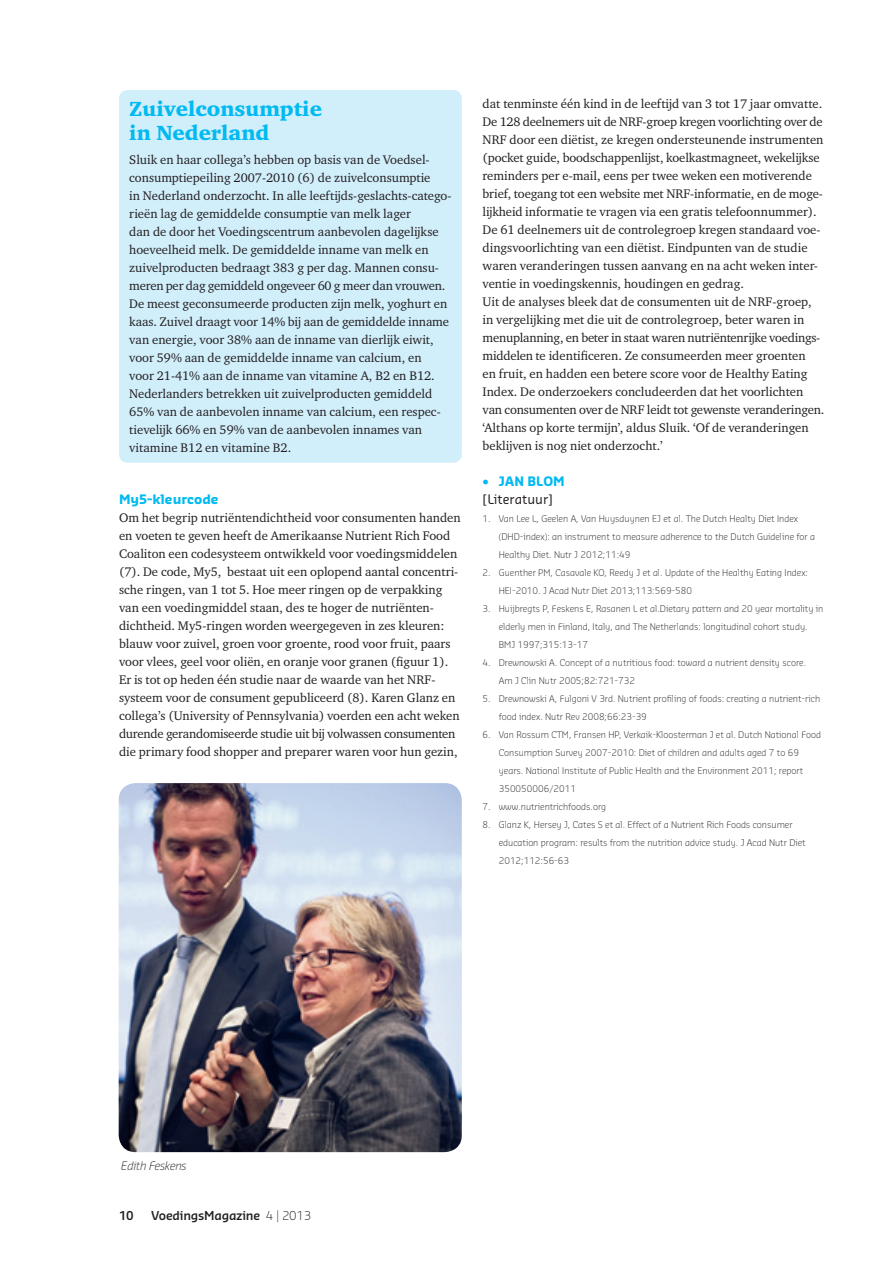
<style>
.page{position:relative;width:893px;height:1263px;background:#fff}
.page>*{position:absolute;margin:0;border:0;box-sizing:border-box;transform-origin:0 0}
.t1{font:900 21px/24px "Charter ITC Std";color:#00baf1}
.t2{font:12.75px/18px "Charter ITC Std";color:#231f20}
.t3{font:700 12.75px "Sansa Std";color:#00baf1}
.t4{font:12.75px "Sansa Std";color:#231f20}
.t5{font:600 12px "Sansa Std";letter-spacing:-.02em;color:#231f20}
.t6{font:italic 300 11.4px "Sansa Std";letter-spacing:-.02em;color:#231f20}
.t7{font:300 9px/18px "Sansa Std";color:#231f20}
.s1{font-weight:300}
</style>
<div class="page">
<div style="left:119px;top:90px;width:343px;height:373px;background:#d1eefb;border-radius:9px"></div>
<img style="left:119px;top:783px;width:343px;height:369px">
<h1 class="t1" style="left:129px;top:97px;width:194px">Zuivelconsumptie in Nederland</h1>
<p class="t2" style="left:129px;top:150px;width:324px">Sluik en haar collega’s hebben op basis van de Voedsel&shy;consumptiepeiling 2007-2010 (6) de zuivelconsumptie<br>in Nederland onderzocht. In alle leeftijds-geslachts-catego&shy;rieën lag de gemiddelde consumptie van melk lager<br>dan de door het Voedingscentrum aanbevolen dagelijkse hoeveelheid melk. De gemiddelde inname van melk en zuivelproducten bedraagt 383 g per dag. Mannen consu&shy;meren per dag gemiddeld ongeveer 60 g meer dan vrouwen.<br>De meest geconsumeerde producten zijn melk, yoghurt en kaas. Zuivel draagt voor 14% bij aan de gemiddelde inname van energie, voor 38% aan de inname van dierlijk eiwit, voor 59% aan de gemiddelde inname van calcium, en<br>voor 21-41% aan de inname van vitamine A, B2 en B12.<br>Nederlanders betrekken uit zuivelproducten gemiddeld 65% van de aanbevolen inname van calcium, een respec&shy;tievelijk 66% en 59% van de aanbevolen innames van vitamine B12 en vitamine B2.</p>
<p class="t3" style="left:119px;top:491px;width:101px">My5-kleurcode</p>
<p class="t2" style="left:119px;top:508px;width:343px">Om het begrip nutriëntendichtheid voor consumenten handen en voeten te geven heeft de Amerikaanse Nutrient Rich Food Coaliton een codesysteem ontwikkeld voor voedingsmiddelen (7). De code, My5, bestaat uit een oplopend aantal concentri&shy;sche ringen, van 1 tot 5. Hoe meer ringen op de verpakking van een voedingmiddel staan, des te hoger de nutriënten&shy;dichtheid. My5-ringen worden weergegeven in zes kleuren: blauw voor zuivel, groen voor groente, rood voor fruit, paars voor vlees, geel voor oliën, en oranje voor granen (figuur 1).<br>Er is tot op heden één studie naar de waarde van het NRF&shy;systeem voor de consument gepubliceerd (8). Karen Glanz en collega’s (University of Pennsylvania) voerden een acht weken durende gerandomiseerde studie uit bij volwassen consumenten die primary food shopper and preparer waren voor hun gezin,</p>
<p class="t2" style="left:483px;top:94px;width:343px">dat tenminste één kind in de leeftijd van 3 tot 17 jaar omvatte.<br>De 128 deelnemers uit de NRF-groep kregen voorlichting over de NRF door een diëtist, ze kregen ondersteunende instrumenten (pocket guide, boodschappenlijst, koelkastmagneet, wekelijkse reminders per e-mail, eens per twee weken een motiverende brief, toegang tot een website met NRF-informatie, en de moge&shy;lijkheid informatie te vragen via een gratis telefoonnummer).<br>De 61 deelnemers uit de controlegroep kregen standaard voe&shy;dingsvoorlichting van een diëtist. Eindpunten van de studie waren veranderingen tussen aanvang en na acht weken inter&shy;ventie in voedingskennis, houdingen en gedrag.<br>Uit de analyses bleek dat de consumenten uit de NRF-groep, in vergelijking met die uit de controlegroep, beter waren in menuplanning, en beter in staat waren nutriëntenrijke voedings&shy;middelen te identificeren. Ze consumeerden meer groenten<br>en fruit, en hadden een betere score voor de Healthy Eating Index. De onderzoekers concludeerden dat het voorlichten van consumenten over de NRF leidt tot gewenste veranderingen. ‘Althans op korte termijn’, aldus Sluik. ‘Of de veranderingen beklijven is nog niet onderzocht.’</p>
<p class="t3" style="left:483px;top:473px;width:84px">• JAN BLOM</p>
<p class="t4" style="left:483px;top:491px;width:72px">[Literatuur]</p>
<p class="t7" style="left:499px;top:509px;width:318px;text-indent:-16px">1. Van Lee L, Geelen A, Van Huysduynen EJ et al. The Dutch Healty Diet Index (DHD-index): an instrument to measure adherence to the Dutch Guideline for a<br>Healthy Diet. Nutr J 2012;11:49</p>
<p class="t7" style="left:499px;top:563px;width:311px;text-indent:-16px">2. Guenther PM, Casavale KO, Reedy J et al. Update of the Healthy Eating Index:<br>HEI-2010. J Acad Nutr Diet 2013;113:569-580</p>
<p class="t7" style="left:499px;top:599px;width:326px;text-indent:-16px">3. Huijbregts P, Feskens E, Rasanen L et al.Dietary pattern and 20 year mortality in elderly men in Finland, Italy, and The Netherlands: longitudinal cohort study.<br>BMJ 1997;315:13-17</p>
<p class="t7" style="left:499px;top:653px;width:309px;text-indent:-16px">4. Drewnowski A. Concept of a nutritious food: toward a nutrient density score.<br>Am J Clin Nutr 2005;82:721-732</p>
<p class="t7" style="left:499px;top:689px;width:323px;text-indent:-16px">5. Drewnowski A, Fulgoni V 3rd. Nutrient profiling of foods: creating a nutrient-rich food index. Nutr Rev 2008;66:23-39</p>
<p class="t7" style="left:499px;top:725px;width:324px;text-indent:-16px">6. Van Rossum CTM, Fransen HP, Verkaik-Kloosterman J et al. Dutch National Food Consumption Survey 2007-2010: Diet of children and adults aged 7 to 69 years. National Institute of Public Health and the Environment 2011; report 350050006/2011</p>
<p class="t7" style="left:483px;top:797px;width:125px">7. www.nutrientrichfoods.org</p>
<p class="t7" style="left:499px;top:815px;width:308px;text-indent:-16px">8. Glanz K, Hersey J, Cates S et al. Effect of a Nutrient Rich Foods consumer education program: results from the nutrition advice study. J Acad Nutr Diet<br>2012;112:56-63</p>
<p class="t6" style="left:121px;top:1158px;width:67px">Edith Feskens</p>
<p class="t5" style="left:119px;top:1207px;width:16px">10</p>
<p class="t5" style="left:151px;top:1207px;width:162px">VoedingsMagazine <span class="s1">4 | 2013</span></p>
</div>
